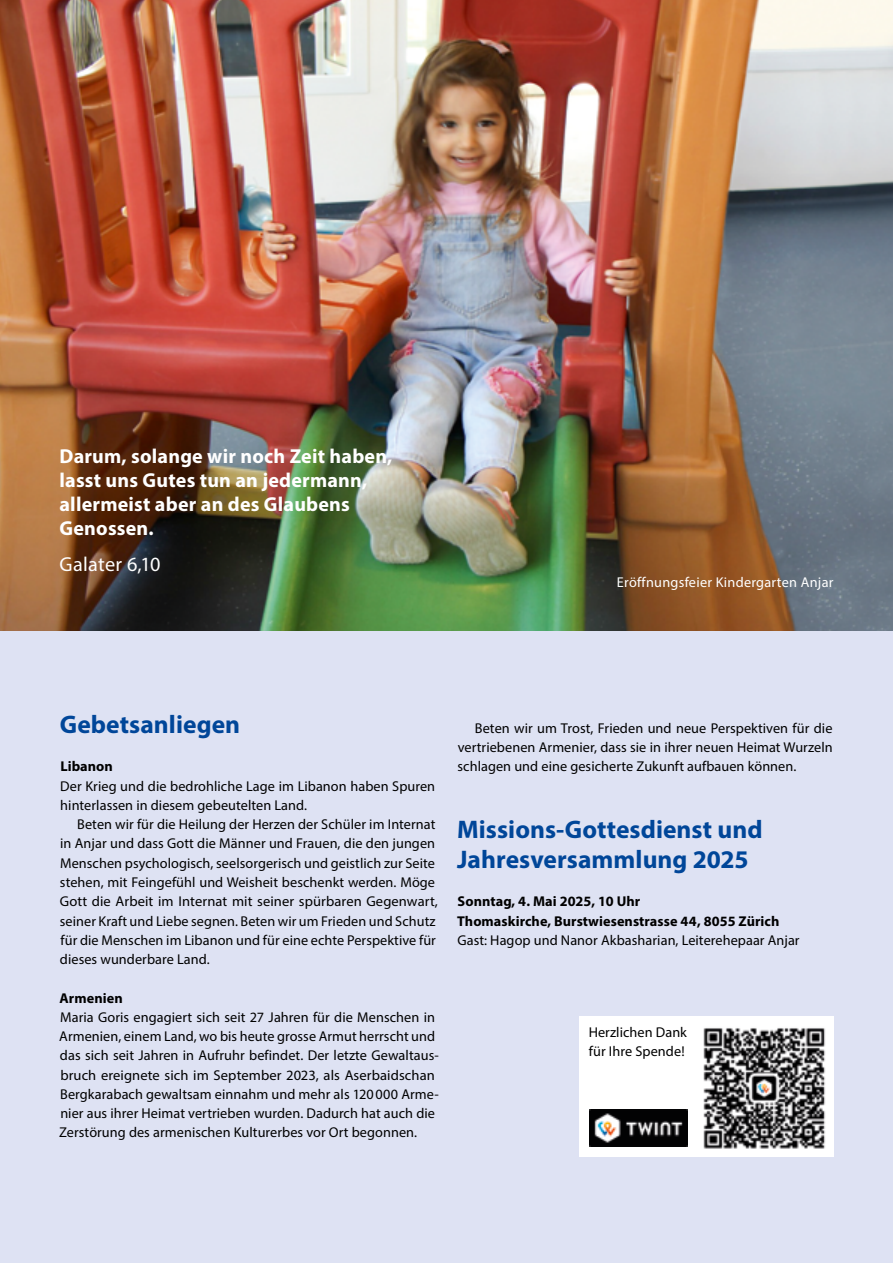
<style>
.page{position:relative;width:893px;height:1263px;background:#fff}
.page>*{position:absolute;margin:0;border:0;box-sizing:border-box;transform-origin:0 0}
.t1{font:700 25.5px "Myriad Pro";letter-spacing:.005em;color:#004699}
.t2{font:700 20.25px "Myriad Pro";letter-spacing:.01em;color:#fff}
.t3{font:20.25px "Myriad Pro";letter-spacing:.015em;color:#fff}
.t4{font:14.25px/19.2px "Myriad Pro";letter-spacing:.005em;color:#000}
.t5{font:700 14.25px "Myriad Pro";letter-spacing:.005em;color:#000}
.t6{font:14.25px "Myriad Pro";letter-spacing:.02em;color:#fff}
</style>
<div class="page">
<img style="left:0;top:0;width:893px;height:631px">
<div style="left:0;top:631px;width:893px;height:632px;background:#dee2f3"></div>
<div style="left:579px;top:1016px;width:122px;height:141px;background:#fff"></div>
<img style="left:701px;top:1016px;width:132px;height:141px">
<img style="left:590px;top:1109px;width:97px;height:37px">
<p class="t2" style="left:60px;top:443px;width:334px">Darum, solange wir noch Zeit haben,</p>
<p class="t2" style="left:60px;top:467px;width:309px">lasst uns Gutes tun an jedermann,</p>
<p class="t2" style="left:60px;top:491px;width:292px">allermeist aber an des Glaubens</p>
<p class="t2" style="left:60px;top:515px;width:96px">Genossen.</p>
<p class="t3" style="left:60px;top:552px;width:103px">Galater 6,10</p>
<p class="t6" style="left:617px;top:573px;width:218px">Eröffnungsfeier Kindergarten Anjar</p>
<p class="t1" style="left:60px;top:708px;width:182px">Gebetsanliegen</p>
<p class="t4" style="left:458px;top:718px;width:377px;text-align:justify;text-indent:17px">Beten wir um Trost, Frieden und neue Perspektiven für die vertriebenen Armenier, dass sie in ihrer neuen Heimat Wurzeln schlagen und eine gesicherte Zukunft aufbauen können.</p>
<p class="t5" style="left:60px;top:757px;width:54px">Libanon</p>
<p class="t4" style="left:60px;top:776px;width:376px">Der Krieg und die bedrohliche Lage im Libanon haben Spuren hinterlassen in diesem gebeutelten Land.</p>
<p class="t4" style="left:60px;top:814px;width:380px;text-indent:17px">Beten wir für die Heilung der Herzen der Schüler im Internat in Anjar und dass Gott die Männer und Frauen, die den jungen Menschen psychologisch, seelsorgerisch und geistlich zur Seite stehen, mit Feingefühl und Weisheit beschenkt werden. Möge Gott die Arbeit im Internat mit seiner spürbaren Gegenwart, seiner Kraft und Liebe segnen. Beten wir um Frieden und Schutz für die Menschen im Libanon und für eine echte Perspektive für dieses wunderbare Land.</p>
<p class="t5" style="left:60px;top:988px;width:65px">Armenien</p>
<p class="t4" style="left:59px;top:1007px;width:381px">Maria Goris engagiert sich seit 27 Jahren für die Menschen in Armenien, einem Land, wo bis heute grosse Armut herrscht und das sich seit Jahren in Aufruhr befindet. Der letzte Gewaltaus&shy;bruch ereignete sich im September 2023, als Aserbaidschan Bergkarabach gewaltsam einnahm und mehr als 120 000 Arme&shy;nier aus ihrer Heimat vertrieben wurden. Dadurch hat auch die Zerstörung des armenischen Kulturerbes vor Ort begonnen.</p>
<p class="t1" style="left:457px;top:812px;width:307px">Missions-Gottesdienst und</p>
<p class="t1" style="left:457px;top:842px;width:293px">Jahresversammlung 2025</p>
<p class="t5" style="left:457px;top:892px;width:184px">Sonntag, 4. Mai 2025, 10 Uhr</p>
<p class="t5" style="left:457px;top:911px;width:324px">Thomaskirche, Burstwiesenstrasse 44, 8055 Zürich</p>
<p class="t4" style="left:457px;top:930px;width:344px">Gast: Hagop und Nanor Akbasharian, Leiterehepaar Anjar</p>
<p class="t4" style="left:589px;top:1023px;width:100px;line-height:18.8px">Herzlichen Dank für Ihre Spende!</p>
</div>
